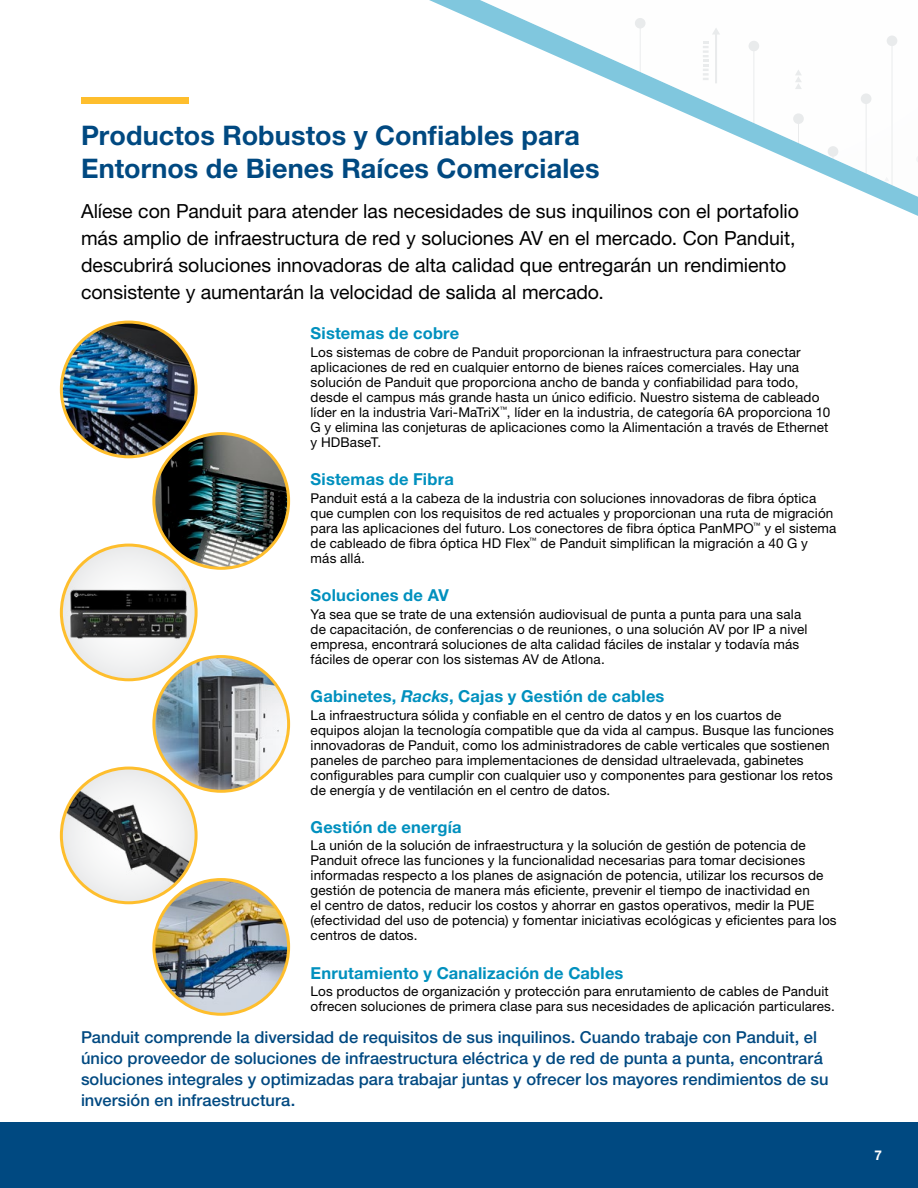
<style>
.page{position:relative;width:918px;height:1188px;background:#fff}
.page>*{position:absolute;margin:0;border:0;box-sizing:border-box;transform-origin:0 0}
.t1{font:700 27px/32.4px "Helvetica Neue LT Std";letter-spacing:.005em;color:#004981}
.t2{font:19.5px/27px "Helvetica Neue LT Std";letter-spacing:-.005em;color:#000}
.t3{font:500 16.5px/21px "Helvetica Neue LT Std";letter-spacing:.005em;color:#004981}
.t4{font:700 16.5px "Helvetica Neue LT Std";letter-spacing:.01em;color:#0090be}
.t5{font:13.5px/15px "Helvetica Neue LT Std";letter-spacing:.01em;color:#000}
.t6{font:700 13.5px "Helvetica Neue LT Std";color:#fff}
.s1{font-style:italic}
</style>
<div class="page">
<svg style="left:429px;top:0;width:208px;height:23px"></svg>
<div style="left:497px;top:18px;width:10px;height:11px;background:#80c7de;border-radius:50%"></div>
<div style="left:635px;top:18px;width:11px;height:11px;background:#e9ebec;border-radius:50%"></div>
<svg style="left:481px;top:23px;width:437px;height:187px"></svg>
<div style="left:0;top:1122px;width:918px;height:66px;background:#004981"></div>
<div style="left:81px;top:97px;width:108px;height:7px;background:#febe2d"></div>
<img style="left:61px;top:322px;width:135px;height:135px;border-radius:67px">
<div style="left:60px;top:321px;width:138px;height:137px;border:3px solid #febe2d;border-radius:50%"></div>
<img style="left:154px;top:434px;width:134px;height:134px">
<div style="left:152px;top:432px;width:138px;height:138px;border:3px solid #febe2d;border-radius:50%"></div>
<img style="left:154px;top:880px;width:135px;height:134px;border-radius:67px">
<div style="left:152px;top:878px;width:138px;height:138px;border:3px solid #febe2d;border-radius:50%"></div>
<svg style="left:61px;top:545px;width:135px;height:135px"></svg>
<img style="left:61px;top:574px;width:133px;height:83px">
<div style="left:60px;top:544px;width:138px;height:137px;border:3px solid #febe2d;border-radius:50%"></div>
<img style="left:154px;top:657px;width:135px;height:134px;border-radius:67px">
<div style="left:152px;top:655px;width:138px;height:138px;border:3px solid #febe2d;border-radius:50%"></div>
<img style="left:61px;top:768px;width:135px;height:130px">
<div style="left:60px;top:767px;width:138px;height:137px;border:3px solid #febe2d;border-radius:50%"></div>
<h1 class="t1" style="left:81px;top:119px;width:520px">Productos Robustos y Confiables para<br>Entornos de Bienes Raíces Comerciales</h1>
<p class="t2" style="left:81px;top:197px;width:719px">Alíese con Panduit para atender las necesidades de sus inquilinos con el portafolio más amplio de infraestructura de red y soluciones AV en el mercado. Con Panduit, descubrirá soluciones innovadoras de alta calidad que entregarán un rendimiento consistente y aumentarán la velocidad de salida al mercado.</p>
<p class="t4" style="left:311px;top:323px;width:150px">Sistemas de cobre</p>
<p class="t5" style="left:311px;top:344px;width:521px">Los sistemas de cobre de Panduit proporcionan la infraestructura para conectar aplicaciones de red en cualquier entorno de bienes raíces comerciales. Hay una solución de Panduit que proporciona ancho de banda y confiabilidad para todo, desde el campus más grande hasta un único edificio. Nuestro sistema de cableado líder en la industria Vari-MaTriX<sup>™</sup>, líder en la industria, de categoría 6A proporciona 10<br>G y elimina las conjeturas de aplicaciones como la Alimentación a través de Ethernet y HDBaseT.</p>
<p class="t4" style="left:311px;top:469px;width:145px">Sistemas de Fibra</p>
<p class="t5" style="left:311px;top:490px;width:527px">Panduit está a la cabeza de la industria con soluciones innovadoras de fibra óptica que cumplen con los requisitos de red actuales y proporcionan una ruta de migración para las aplicaciones del futuro. Los conectores de fibra óptica PanMPO<sup>™</sup> y el sistema de cableado de fibra óptica HD Flex<sup>™</sup> de Panduit simplifican la migración a 40 G y más allá.</p>
<p class="t4" style="left:311px;top:585px;width:140px">Soluciones de AV</p>
<p class="t5" style="left:311px;top:606px;width:498px">Ya sea que se trate de una extensión audiovisual de punta a punta para una sala de capacitación, de conferencias o de reuniones, o una solución AV por IP a nivel empresa, encontrará soluciones de alta calidad fáciles de instalar y todavía más fáciles de operar con los sistemas AV de Atlona.</p>
<p class="t4" style="left:311px;top:686px;width:355px">Gabinetes, <span class="s1">Racks</span>, Cajas y Gestión de cables</p>
<p class="t5" style="left:311px;top:707px;width:525px">La infraestructura sólida y confiable en el centro de datos y en los cuartos de<br>equipos alojan la tecnología compatible que da vida al campus. Busque las funciones innovadoras de Panduit, como los administradores de cable verticales que sostienen paneles de parcheo para implementaciones de densidad ultraelevada, gabinetes configurables para cumplir con cualquier uso y componentes para gestionar los retos de energía y de ventilación en el centro de datos.</p>
<p class="t4" style="left:311px;top:817px;width:152px">Gestión de energía</p>
<p class="t5" style="left:311px;top:838px;width:528px">La unión de la solución de infraestructura y la solución de gestión de potencia de Panduit ofrece las funciones y la funcionalidad necesarias para tomar decisiones informadas respecto a los planes de asignación de potencia, utilizar los recursos de gestión de potencia de manera más eficiente, prevenir el tiempo de inactividad en<br>el centro de datos, reducir los costos y ahorrar en gastos operativos, medir la PUE (efectividad del uso de potencia) y fomentar iniciativas ecológicas y eficientes para los centros de datos.</p>
<p class="t4" style="left:311px;top:963px;width:314px">Enrutamiento y Canalización de Cables</p>
<p class="t5" style="left:311px;top:984px;width:526px">Los productos de organización y protección para enrutamiento de cables de Panduit ofrecen soluciones de primera clase para sus necesidades de aplicación particulares.</p>
<p class="t3" style="left:81px;top:1026px;width:749px">Panduit comprende la diversidad de requisitos de sus inquilinos. Cuando trabaje con Panduit, el único proveedor de soluciones de infraestructura eléctrica y de red de punta a punta, encontrará soluciones integrales y optimizadas para trabajar juntas y ofrecer los mayores rendimientos de su inversión en infraestructura.</p>
<p class="t6" style="left:874px;top:1147px;width:9px">7</p>
</div>
